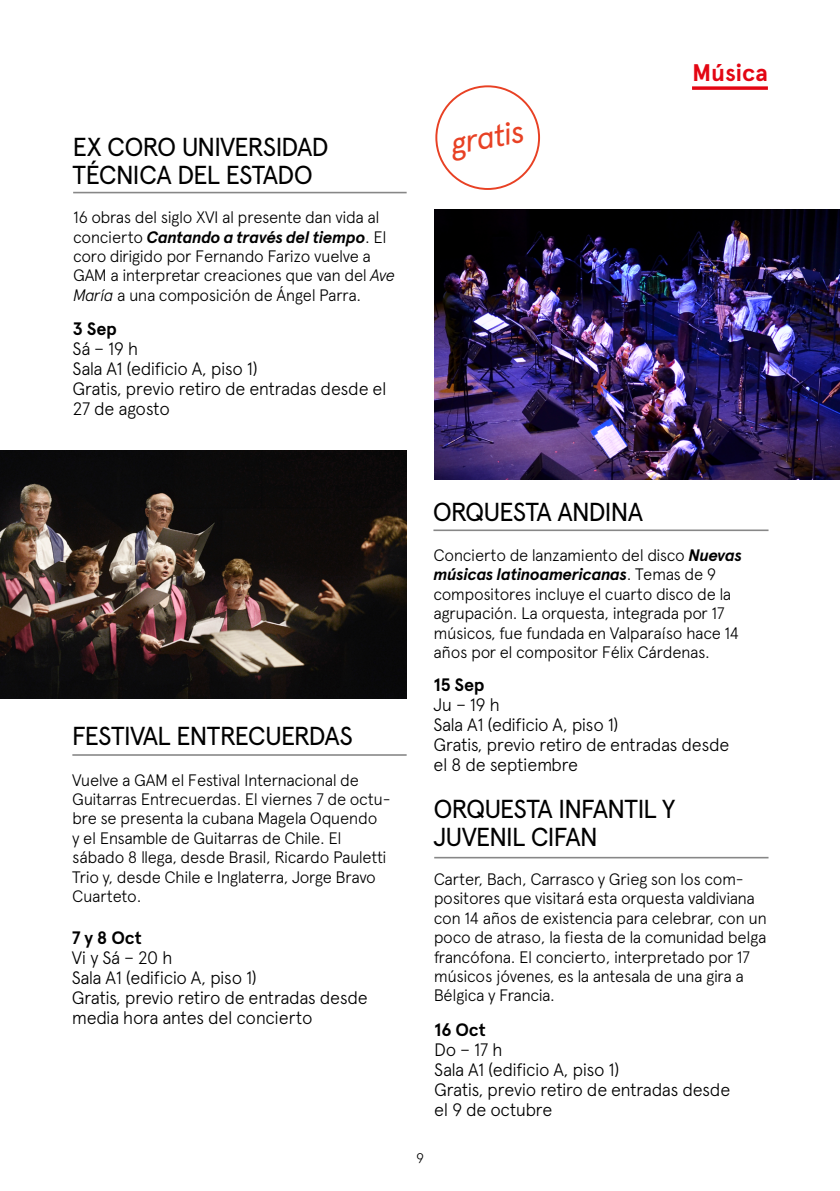
<style>
.page{position:relative;width:840px;height:1191px;background:#fff}
.page>*{position:absolute;margin:0;border:0;box-sizing:border-box;transform-origin:0 0}
.t1{font:italic 31.2px "Apercu";color:#e84124}
.t2{font:26px/28px "Apercu";letter-spacing:-.045em;color:#000}
.t3{font:700 24px "Apercu";letter-spacing:-.005em;color:#e30613}
.t4{font:300 18px/20px "Apercu";letter-spacing:-.025em;color:#000}
.t5{font:700 18px "Apercu";letter-spacing:-.015em;color:#000}
.t6{font:300 16.6px/19.4px "Apercu";letter-spacing:-.03em;color:#000}
.t7{font:300 14px "Apercu";color:#000}
.s1{font-weight:700;font-style:italic}
.s2{font-style:italic}
</style>
<div class="page">
<hr style="left:73px;top:192px;width:333px;height:1px;background:#878787">
<div style="left:435px;top:85px;width:104px;height:105px;border:2px solid #e84124;border-radius:50%"></div>
<hr style="left:433px;top:529px;width:335px;height:2px;background:#878787">
<svg style="left:692px;top:86px;width:75px;height:4px"></svg>
<hr style="left:72px;top:754px;width:334px;height:2px;background:#878787">
<hr style="left:434px;top:857px;width:334px;height:1px;background:#878787">
<img style="left:0;top:451px;width:406px;height:247px">
<img style="left:434px;top:210px;width:405px;height:269px">
<h2 class="t2" style="left:72px;top:132px;width:257px">EX CORO UNIVERSIDAD<br>TÉCNICA DEL ESTADO</h2>
<p class="t6" style="left:73px;top:207px;width:323px">16 obras del siglo XVI al presente dan vida al concierto <span class="s1">Cantando a través del tiempo</span>. El coro dirigido por Fernando Farizo vuelve a GAM a interpretar creaciones que van del <span class="s2">Ave María</span> a una composición de Ángel Parra.</p>
<p class="t5" style="left:72px;top:318px;width:46px">3 Sep</p>
<p class="t4" style="left:72px;top:338px;width:315px">Sá – 19 h<br>Sala A1 (edificio A, piso 1)<br>Gratis, previo retiro de entradas desde el<br>27 de agosto</p>
<h1 class="t1" style="left:447px;top:126px;width:76px;rotate:-11deg">gratis</h1>
<h3 class="t3" style="left:691px;top:58px;width:77px">Música</h3>
<h2 class="t2" style="left:72px;top:722px;width:282px">FESTIVAL ENTRECUERDAS</h2>
<p class="t6" style="left:72px;top:770px;width:319px">Vuelve a GAM el Festival Internacional de Guitarras Entrecuerdas. El viernes 7 de octu&shy;bre se presenta la cubana Magela Oquendo<br>y el Ensamble de Guitarras de Chile. El sábado 8 llega, desde Brasil, Ricardo Pauletti Trio y, desde Chile e Inglaterra, Jorge Bravo Cuarteto.</p>
<p class="t5" style="left:72px;top:927px;width:71px">7 y 8 Oct</p>
<p class="t4" style="left:72px;top:947px;width:297px">Vi y Sá – 20 h<br>Sala A1 (edificio A, piso 1)<br>Gratis, previo retiro de entradas desde media hora antes del concierto</p>
<h2 class="t2" style="left:432px;top:497px;width:212px">ORQUESTA ANDINA</h2>
<p class="t6" style="left:433px;top:545px;width:310px">Concierto de lanzamiento del disco <span class="s1">Nuevas músicas latinoamericanas</span>. Temas de 9 compositores incluye el cuarto disco de la agrupación. La orquesta, integrada por 17 músicos, fue fundada en Valparaíso hace 14 años por el compositor Félix Cárdenas.</p>
<p class="t5" style="left:433px;top:673px;width:53px">15 Sep</p>
<p class="t4" style="left:433px;top:694px;width:297px">Ju – 19 h<br>Sala A1 (edificio A, piso 1)<br>Gratis, previo retiro de entradas desde el 8 de septiembre</p>
<h2 class="t2" style="left:433px;top:794px;width:243px">ORQUESTA INFANTIL Y<br>JUVENIL CIFAN</h2>
<p class="t6" style="left:433px;top:869px;width:334px">Carter, Bach, Carrasco y Grieg son los com&shy;positores que visitará esta orquesta valdiviana con 14 años de existencia para celebrar, con un poco de atraso, la fiesta de la comunidad belga francófona. El concierto, interpretado por 17 músicos jóvenes, es la antesala de una gira a Bélgica y Francia.</p>
<p class="t5" style="left:434px;top:1019px;width:53px">16 Oct</p>
<p class="t4" style="left:434px;top:1040px;width:297px">Do – 17 h<br>Sala A1 (edificio A, piso 1)<br>Gratis, previo retiro de entradas desde el 9 de octubre</p>
<p class="t7" style="left:416px;top:1150px;width:9px">9</p>
</div>
